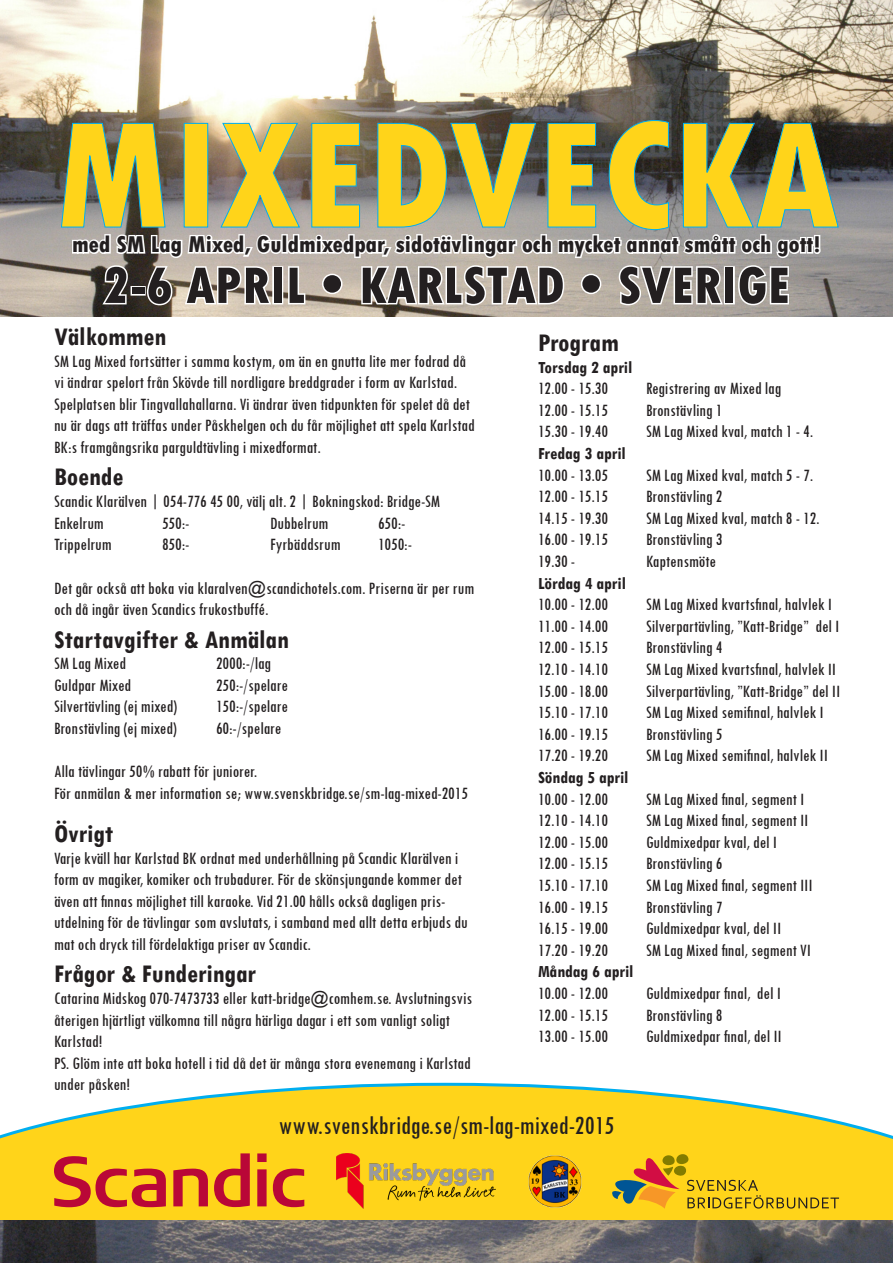
<style>
.page{position:relative;width:893px;height:1263px;background:#fff}
.page>*{position:absolute;margin:0;border:0;box-sizing:border-box;transform-origin:0 0}
.t1{font:800 condensed 159px "Tw Cen";color:#ffd41a}
.t2{font:800 condensed 54px "Tw Cen";color:#231f20}
.t3{font:700 condensed 27px "Tw Cen";color:#231f20}
.t4{font:condensed 27px "Tw Cen";color:#231f20}
.t5{font:800 condensed 24px "Tw Cen";color:#231f20}
.t6{font:condensed 18px/21.6px "Tw Cen";color:#231f20}
.t7{font:700 condensed 18px "Tw Cen";color:#231f20}
</style>
<div class="page">
<img style="left:0;top:0;width:893px;height:317px">
<img style="left:61px;top:120px;width:778px;height:187px">
<svg style="left:0;top:1083px;width:893px;height:137px"></svg>
<svg style="left:257px;top:1153px;width:10px;height:53px"></svg>
<svg style="left:173px;top:1168px;width:35px;height:38px"></svg>
<svg style="left:273px;top:1168px;width:31px;height:39px"></svg>
<svg style="left:54px;top:1156px;width:112px;height:51px;background:#e27f25"></svg>
<svg style="left:214px;top:1153px;width:36px;height:54px;background:#db6b28"></svg>
<img style="left:337px;top:1154px;width:159px;height:55px">
<svg style="left:612px;top:1154px;width:227px;height:55px;background:#e3b720"></svg>
<img style="left:0;top:1220px;width:893px;height:43px">
<img style="left:526px;top:1153px;width:57px;height:56px">
<p class="t1" style="left:54px;top:82px;width:786px">MIXEDVECKA</p>
<p class="t2" style="left:103px;top:254px;width:689px">2-6 APRIL • KARLSTAD • SVERIGE</p>
<p class="t3" style="left:538px;top:326px;width:82px">Program</p>
<p class="t7" style="left:538px;top:356px;width:96px">Torsdag 2 april</p>
<p class="t6" style="left:538px;top:377px;width:72px">12.00 - 15.30</p>
<p class="t6" style="left:646px;top:377px;width:137px">Registrering av Mixed lag</p>
<p class="t6" style="left:538px;top:399px;width:72px">12.00 - 15.15</p>
<p class="t6" style="left:646px;top:399px;width:78px">Bronstävling 1</p>
<p class="t6" style="left:538px;top:420px;width:72px">15.30 - 19.40</p>
<p class="t6" style="left:646px;top:420px;width:169px">SM Lag Mixed kval, match 1 - 4.</p>
<p class="t7" style="left:538px;top:442px;width:89px">Fredag 3 april</p>
<p class="t6" style="left:538px;top:464px;width:72px">10.00 - 13.05</p>
<p class="t6" style="left:646px;top:464px;width:169px">SM Lag Mixed kval, match 5 - 7.</p>
<p class="t6" style="left:538px;top:485px;width:72px">12.00 - 15.15</p>
<p class="t6" style="left:646px;top:485px;width:78px">Bronstävling 2</p>
<p class="t6" style="left:538px;top:507px;width:72px">14.15 - 19.30</p>
<p class="t6" style="left:646px;top:507px;width:175px">SM Lag Mixed kval, match 8 - 12.</p>
<p class="t6" style="left:538px;top:528px;width:72px">16.00 - 19.15</p>
<p class="t6" style="left:646px;top:528px;width:78px">Bronstävling 3</p>
<p class="t6" style="left:538px;top:550px;width:39px">19.30 -</p>
<p class="t6" style="left:646px;top:550px;width:72px">Kaptensmöte</p>
<p class="t7" style="left:538px;top:572px;width:89px">Lördag 4 april</p>
<p class="t6" style="left:538px;top:593px;width:72px">10.00 - 12.00</p>
<p class="t6" style="left:646px;top:593px;width:187px">SM Lag Mixed kvartsfinal, halvlek I</p>
<p class="t6" style="left:538px;top:615px;width:72px">11.00 - 14.00</p>
<p class="t6" style="left:646px;top:615px;width:195px">Silverpartävling, ”Katt-Bridge” del I</p>
<p class="t6" style="left:538px;top:636px;width:72px">12.00 - 15.15</p>
<p class="t6" style="left:646px;top:636px;width:78px">Bronstävling 4</p>
<p class="t6" style="left:538px;top:658px;width:72px">12.10 - 14.10</p>
<p class="t6" style="left:646px;top:658px;width:192px">SM Lag Mixed kvartsfinal, halvlek II</p>
<p class="t6" style="left:538px;top:680px;width:72px">15.00 - 18.00</p>
<p class="t6" style="left:646px;top:680px;width:196px">Silverpartävling, ”Katt-Bridge” del II</p>
<p class="t6" style="left:538px;top:701px;width:72px">15.10 - 17.10</p>
<p class="t6" style="left:646px;top:701px;width:179px">SM Lag Mixed semifinal, halvlek I</p>
<p class="t6" style="left:538px;top:723px;width:72px">16.00 - 19.15</p>
<p class="t6" style="left:646px;top:723px;width:78px">Bronstävling 5</p>
<p class="t6" style="left:538px;top:744px;width:72px">17.20 - 19.20</p>
<p class="t6" style="left:646px;top:744px;width:183px">SM Lag Mixed semifinal, halvlek II</p>
<p class="t7" style="left:538px;top:766px;width:92px">Söndag 5 april</p>
<p class="t6" style="left:538px;top:788px;width:72px">10.00 - 12.00</p>
<p class="t6" style="left:646px;top:788px;width:160px">SM Lag Mixed final, segment I</p>
<p class="t6" style="left:538px;top:809px;width:72px">12.10 - 14.10</p>
<p class="t6" style="left:646px;top:809px;width:164px">SM Lag Mixed final, segment II</p>
<p class="t6" style="left:538px;top:831px;width:72px">12.00 - 15.00</p>
<p class="t6" style="left:646px;top:831px;width:133px">Guldmixedpar kval, del I</p>
<p class="t6" style="left:538px;top:852px;width:72px">12.00 - 15.15</p>
<p class="t6" style="left:646px;top:852px;width:78px">Bronstävling 6</p>
<p class="t6" style="left:538px;top:874px;width:72px">15.10 - 17.10</p>
<p class="t6" style="left:646px;top:874px;width:168px">SM Lag Mixed final, segment III</p>
<p class="t6" style="left:538px;top:896px;width:72px">16.00 - 19.15</p>
<p class="t6" style="left:646px;top:896px;width:78px">Bronstävling 7</p>
<p class="t6" style="left:538px;top:917px;width:72px">16.15 - 19.00</p>
<p class="t6" style="left:646px;top:917px;width:137px">Guldmixedpar kval, del II</p>
<p class="t6" style="left:538px;top:939px;width:72px">17.20 - 19.20</p>
<p class="t6" style="left:646px;top:939px;width:166px">SM Lag Mixed final, segment VI</p>
<p class="t7" style="left:538px;top:961px;width:97px">Måndag 6 april</p>
<p class="t6" style="left:538px;top:982px;width:72px">10.00 - 12.00</p>
<p class="t6" style="left:646px;top:982px;width:136px">Guldmixedpar final, del I</p>
<p class="t6" style="left:538px;top:1004px;width:72px">12.00 - 15.15</p>
<p class="t6" style="left:646px;top:1004px;width:78px">Bronstävling 8</p>
<p class="t6" style="left:538px;top:1025px;width:72px">13.00 - 15.00</p>
<p class="t6" style="left:646px;top:1025px;width:137px">Guldmixedpar final, del II</p>
<p class="t5" style="left:72px;top:230px;width:750px">med SM Lag Mixed, Guldmixedpar, sidotävlingar och mycket annat smått och gott!</p>
<p class="t3" style="left:54px;top:320px;width:114px">Välkommen</p>
<p class="t6" style="left:54px;top:350px;width:422px">SM Lag Mixed fortsätter i samma kostym, om än en gnutta lite mer fodrad då vi ändrar spelort från Skövde till nordligare breddgrader i form av Karlstad.<br>Spelplatsen blir Tingvallahallarna. Vi ändrar även tidpunkten för spelet då det nu är dags att träffas under Påskhelgen och du får möjlighet att spela Karlstad BK:s framgångsrika parguldtävling i mixedformat.</p>
<p class="t3" style="left:54px;top:461px;width:71px">Boende</p>
<p class="t6" style="left:54px;top:490px;width:388px">Scandic Klarälven | 054-776 45 00, välj alt. 2 | Bokningskod: Bridge-SM</p>
<p class="t6" style="left:54px;top:512px;width:51px">Enkelrum</p>
<p class="t6" style="left:162px;top:512px;width:29px">550:-</p>
<p class="t6" style="left:270px;top:512px;width:60px">Dubbelrum</p>
<p class="t6" style="left:378px;top:512px;width:29px">650:-</p>
<p class="t6" style="left:54px;top:533px;width:59px">Trippelrum</p>
<p class="t6" style="left:162px;top:533px;width:29px">850:-</p>
<p class="t6" style="left:270px;top:533px;width:72px">Fyrbäddsrum</p>
<p class="t6" style="left:378px;top:533px;width:35px">1050:-</p>
<p class="t6" style="left:54px;top:577px;width:422px">Det går också att boka via klaralven@scandichotels.com. Priserna är per rum och då ingår även Scandics frukostbuffé.</p>
<p class="t3" style="left:54px;top:623px;width:236px">Startavgifter &amp; Anmälan</p>
<p class="t6" style="left:54px;top:652px;width:74px">SM Lag Mixed</p>
<p class="t6" style="left:216px;top:652px;width:56px">2000:-/lag</p>
<p class="t6" style="left:54px;top:674px;width:79px">Guldpar Mixed</p>
<p class="t6" style="left:216px;top:674px;width:73px">250:-/spelare</p>
<p class="t6" style="left:54px;top:695px;width:124px">Silvertävling (ej mixed)</p>
<p class="t6" style="left:216px;top:695px;width:73px">150:-/spelare</p>
<p class="t6" style="left:54px;top:717px;width:124px">Bronstävling (ej mixed)</p>
<p class="t6" style="left:216px;top:717px;width:67px">60:-/spelare</p>
<p class="t6" style="left:54px;top:760px;width:205px">Alla tävlingar 50% rabatt för juniorer.</p>
<p class="t6" style="left:54px;top:782px;width:415px">För anmälan &amp; mer information se; www.svenskbridge.se/sm-lag-mixed-2015</p>
<p class="t3" style="left:54px;top:817px;width:61px">Övrigt</p>
<p class="t6" style="left:54px;top:847px;width:415px">Varje kväll har Karlstad BK ordnat med underhållning på Scandic Klarälven i form av magiker, komiker och trubadurer. För de skönsjungande kommer det även att finnas möjlighet till karaoke. Vid 21.00 hålls också dagligen pris&shy;utdelning för de tävlingar som avslutats, i samband med allt detta erbjuds du mat och dryck till fördelaktiga priser av Scandic.</p>
<p class="t3" style="left:54px;top:957px;width:204px">Frågor &amp; Funderingar</p>
<p class="t6" style="left:54px;top:987px;width:420px">Catarina Midskog 070-7473733 eller katt-bridge@comhem.se. Avslutningsvis återigen hjärtligt välkomna till några härliga dagar i ett som vanligt soligt<br>Karlstad!</p>
<p class="t6" style="left:54px;top:1052px;width:418px">PS. Glöm inte att boka hotell i tid då det är många stora evenemang i Karlstad under påsken!</p>
<p class="t4" style="left:278px;top:1109px;width:337px">www.svenskbridge.se/sm-lag-mixed-2015</p>
</div>
